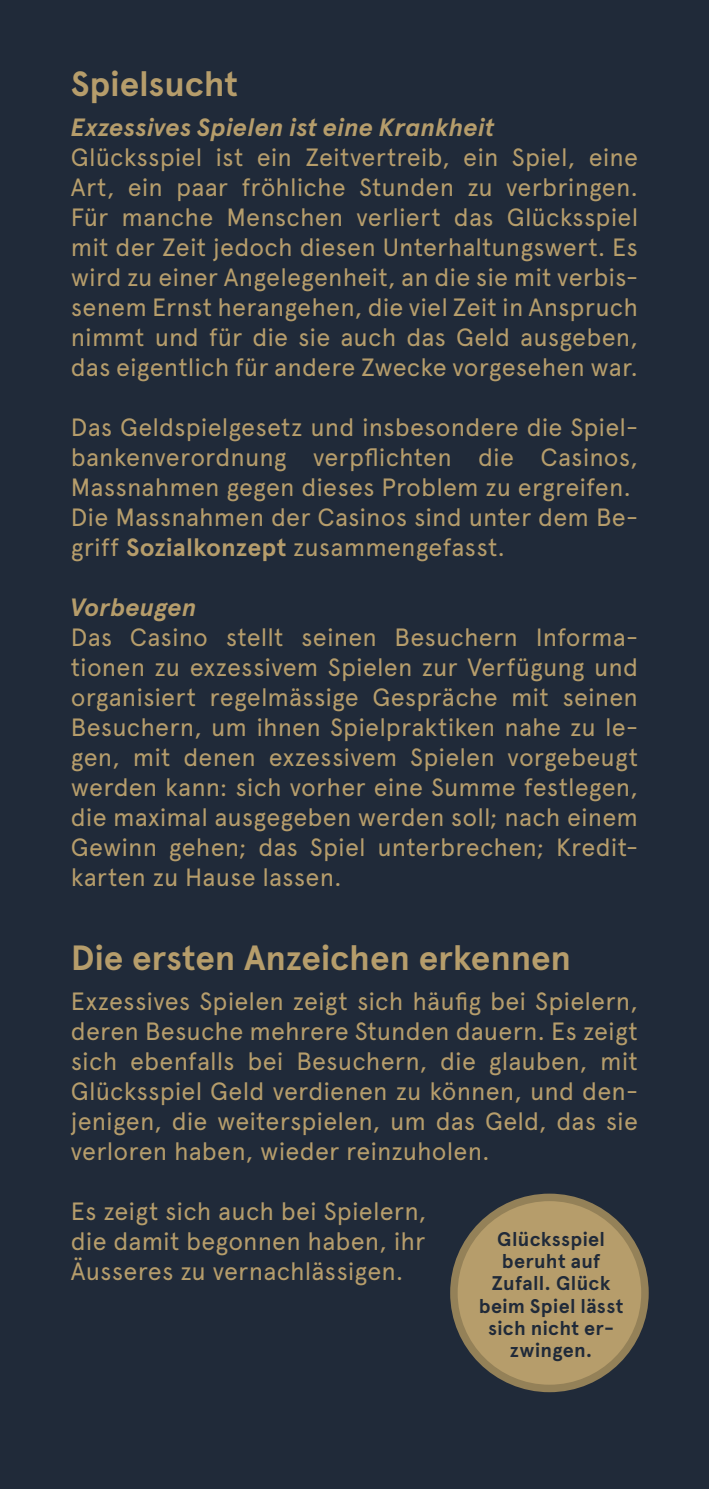
<style>
.page{position:relative;width:709px;height:1489px;background:#fff}
.page>*{position:absolute;margin:0;border:0;box-sizing:border-box;transform-origin:0 0}
.t1{font:700 35px "Apercu";color:#b69d6b}
.t2{font:25px/30px "Apercu";letter-spacing:.005em;color:#b69d6b;text-align:justify}
.t3{font:italic 700 25px "Apercu";color:#b69d6b}
.t4{font:700 19.75px/22.2px "Apercu";letter-spacing:.015em;color:#202a39;text-align:center}
.s1{font-weight:700}
</style>
<div class="page">
<div style="left:0;top:0;width:709px;height:1488px;background:#202a39"></div>
<div style="left:454px;top:1197px;width:191px;height:191px;background:#b69d6b;border-radius:50%"></div>
<div style="left:450px;top:1193px;width:198px;height:198px;border:8px solid #948158;border-radius:50%"></div>
<h1 class="t1" style="left:71px;top:62px;width:169px">Spielsucht</h1>
<p class="t3" style="left:71px;top:112px;width:425px">Exzessives Spielen ist eine Krankheit</p>
<p class="t2" style="left:71px;top:142px;width:568px">Glücksspiel ist ein Zeitvertreib, ein Spiel, eine Art, ein paar fröhliche Stunden zu verbringen.<br>Für manche Menschen verliert das Glücksspiel mit der Zeit jedoch diesen Unterhaltungswert. Es wird zu einer Angelegenheit, an die sie mit verbis&shy;senem Ernst herangehen, die viel Zeit in Anspruch nimmt und für die sie auch das Geld ausgeben, das eigentlich für andere Zwecke vorgesehen war.</p>
<p class="t2" style="left:71px;top:412px;width:568px;text-align:left">Das Geldspielgesetz und insbesondere die Spiel&shy;bankenverordnung verpflichten die Casinos, Massnahmen gegen dieses Problem zu ergreifen.<br>Die Massnahmen der Casinos sind unter dem Be&shy;griff <span class="s1">Sozialkonzept</span> zusammengefasst.</p>
<p class="t3" style="left:71px;top:592px;width:127px">Vorbeugen</p>
<p class="t2" style="left:71px;top:622px;width:568px">Das Casino stellt seinen Besuchern Informa&shy;tionen zu exzessivem Spielen zur Verfügung und organisiert regelmässige Gespräche mit seinen Besuchern, um ihnen Spielpraktiken nahe zu le&shy;gen, mit denen exzessivem Spielen vorgebeugt werden kann: sich vorher eine Summe festlegen, die maximal ausgegeben werden soll; nach einem Gewinn gehen; das Spiel unterbrechen; Kredit&shy;karten zu Hause lassen.</p>
<h1 class="t1" style="left:71px;top:936px;width:502px">Die ersten Anzeichen erkennen</h1>
<p class="t2" style="left:71px;top:986px;width:568px">Exzessives Spielen zeigt sich häufig bei Spielern, deren Besuche mehrere Stunden dauern. Es zeigt sich ebenfalls bei Besuchern, die glauben, mit Glücksspiel Geld verdienen zu können, und den&shy;jenigen, die weiterspielen, um das Geld, das sie verloren haben, wieder reinzuholen.</p>
<p class="t2" style="left:71px;top:1196px;width:357px">Es zeigt sich auch bei Spielern, die damit begonnen haben, ihr Äusseres zu vernachlässigen.</p>
<p class="t4" style="left:479px;top:1227px;width:146px">Glücksspiel beruht auf<br>Zufall. Glück beim Spiel lässt sich nicht er&shy;zwingen.</p>
</div>
